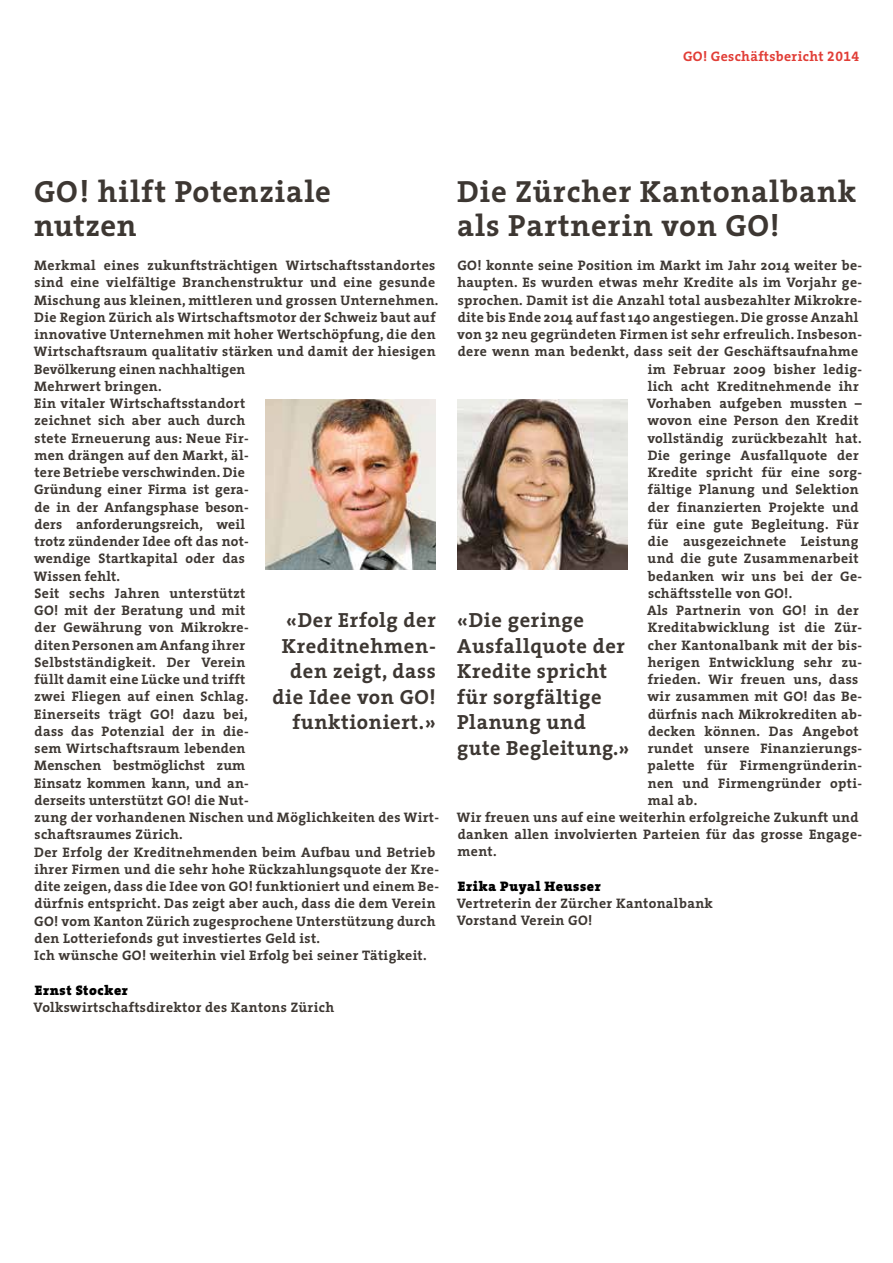
<style>
.page{position:relative;width:893px;height:1263px;background:#fff}
.page>*{position:absolute;margin:0;border:0;box-sizing:border-box;transform-origin:0 0}
.t1{font:700 30.75px/33.8px "The Serif";letter-spacing:.03em;color:#3d3732}
.t2{font:700 20.55px/25.5px "The Serif";letter-spacing:.03em;color:#3d3732}
.t3{font:700 13.8px/17.2px "The Serif";letter-spacing:.025em;color:#3d3732}
.t4{font:900 13.8px "The Serif B W9";letter-spacing:.05em;color:#000}
.t5{font:700 13.8px "The Serif";letter-spacing:.025em;color:#e13d36}
.s1{font-family:"The Serif Bold Expert";font-weight:400}
</style>
<div class="page">
<img style="left:266px;top:399px;width:170px;height:170px">
<img style="left:457px;top:399px;width:170px;height:170px">
<p class="t5" style="left:683px;top:45px;width:177px">GO! Geschäftsbericht <span class="s1">2014</span></p>
<h1 class="t1" style="left:34px;top:174px;width:299px">GO! hilft Potenziale nutzen</h1>
<h1 class="t1" style="left:457px;top:174px;width:401px">Die Zürcher Kantonalbank als Partnerin von GO!</h1>
<p class="t3" style="left:34px;top:256px;width:407px">Merkmal eines zukunftsträchtigen Wirtschaftsstandortes sind eine vielfältige Branchenstruktur und eine gesunde Mischung aus kleinen, mittleren und grossen Unternehmen.<br>Die Region Zürich als Wirtschaftsmotor der Schweiz baut auf innovative Unternehmen mit hoher Wertschöpfung, die den Wirtschaftsraum qualitativ stärken und damit der hiesigen Bevölkerung einen nachhaltigen<br>Mehrwert bringen.<br>Ein vitaler Wirtschaftsstandort<br>zeichnet sich aber auch durch<br>stete Erneuerung aus: Neue Fir-<br>men drängen auf den Markt, äl-<br>tere Betriebe verschwinden. Die<br>Gründung einer Firma ist gera-<br>de in der Anfangsphase beson-<br>ders anforderungsreich, weil<br>trotz zündender Idee oft das not-<br>wendige Startkapital oder das<br>Wissen fehlt.<br>Seit sechs Jahren unterstützt<br>GO! mit der Beratung und mit<br>der Gewährung von Mikrokre-<br>diten Personen am Anfang ihrer<br>Selbstständigkeit. Der Verein<br>füllt damit eine Lücke und trifft<br>zwei Fliegen auf einen Schlag.<br>Einerseits trägt GO! dazu bei,<br>dass das Potenzial der in die-<br>sem Wirtschaftsraum lebenden<br>Menschen bestmöglichst zum<br>Einsatz kommen kann, und an-<br>derseits unterstützt GO! die Nut-<br>zung der vorhandenen Nischen und Möglichkeiten des Wirt&shy;schaftsraumes Zürich.<br>Der Erfolg der Kreditnehmenden beim Aufbau und Betrieb ihrer Firmen und die sehr hohe Rückzahlungsquote der Kre&shy;dite zeigen, dass die Idee von GO! funktioniert und einem Be&shy;dürfnis entspricht. Das zeigt aber auch, dass die dem Verein GO! vom Kanton Zürich zugesprochene Unterstützung durch den Lotteriefonds gut investiertes Geld ist.<br>Ich wünsche GO! weiterhin viel Erfolg bei seiner Tätigkeit.</p>
<p class="t4" style="left:35px;top:980px;width:95px">Ernst Stocker</p>
<p class="t3" style="left:34px;top:998px;width:302px">Volkswirtschaftsdirektor des Kantons Zürich</p>
<p class="t3" style="left:457px;top:256px;width:406px">GO! konnte seine Position im Markt im Jahr 2014 weiter be-</p>
<p class="t3" style="left:457px;top:274px;width:406px">haupten. Es wurden etwas mehr Kredite als im Vorjahr ge-</p>
<p class="t3" style="left:458px;top:291px;width:406px">sprochen. Damit ist die Anzahl total ausbezahlter Mikrokre-</p>
<p class="t3" style="left:458px;top:308px;width:402px">dite bis Ende 2014 auf fast 140 angestiegen. Die grosse Anzahl</p>
<p class="t3" style="left:457px;top:325px;width:407px">von 32 neu gegründeten Firmen ist sehr erfreulich. Insbeson-</p>
<p class="t3" style="left:458px;top:343px;width:402px">dere wenn man bedenkt, dass seit der Geschäftsaufnahme</p>
<p class="t3" style="left:648px;top:360px;width:216px">im Februar 2009 bisher ledig-</p>
<p class="t3" style="left:648px;top:377px;width:212px">lich acht Kreditnehmende ihr</p>
<p class="t3" style="left:647px;top:394px;width:216px">Vorhaben aufgeben mussten –</p>
<p class="t3" style="left:647px;top:412px;width:213px">wovon eine Person den Kredit</p>
<p class="t3" style="left:647px;top:429px;width:216px">vollständig zurückbezahlt hat.</p>
<p class="t3" style="left:648px;top:446px;width:213px">Die geringe Ausfallquote der</p>
<p class="t3" style="left:648px;top:463px;width:216px">Kredite spricht für eine sorg-</p>
<p class="t3" style="left:648px;top:481px;width:212px">fältige Planung und Selektion</p>
<p class="t3" style="left:648px;top:498px;width:212px">der finanzierten Projekte und</p>
<p class="t3" style="left:648px;top:515px;width:212px">für eine gute Begleitung. Für</p>
<p class="t3" style="left:648px;top:532px;width:212px">die ausgezeichnete Leistung</p>
<p class="t3" style="left:648px;top:550px;width:213px">und die gute Zusammenarbeit</p>
<p class="t3" style="left:648px;top:567px;width:216px">bedanken wir uns bei der Ge-</p>
<p class="t3" style="left:648px;top:584px;width:146px">schäftsstelle von GO!.</p>
<p class="t3" style="left:647px;top:601px;width:213px">Als Partnerin von GO! in der</p>
<p class="t3" style="left:648px;top:619px;width:216px">Kreditabwicklung ist die Zür-</p>
<p class="t3" style="left:648px;top:636px;width:216px">cher Kantonalbank mit der bis-</p>
<p class="t3" style="left:648px;top:653px;width:216px">herigen Entwicklung sehr zu-</p>
<p class="t3" style="left:648px;top:670px;width:212px">frieden. Wir freuen uns, dass</p>
<p class="t3" style="left:647px;top:688px;width:216px">wir zusammen mit GO! das Be-</p>
<p class="t3" style="left:648px;top:705px;width:216px">dürfnis nach Mikrokrediten ab-</p>
<p class="t3" style="left:648px;top:722px;width:212px">decken können. Das Angebot</p>
<p class="t3" style="left:648px;top:739px;width:216px">rundet unsere Finanzierungs-</p>
<p class="t3" style="left:647px;top:757px;width:216px">palette für Firmengründerin-</p>
<p class="t3" style="left:648px;top:774px;width:216px">nen und Firmengründer opti-</p>
<p class="t3" style="left:648px;top:791px;width:51px">mal ab.</p>
<p class="t3" style="left:457px;top:808px;width:403px">Wir freuen uns auf eine weiterhin erfolgreiche Zukunft und</p>
<p class="t3" style="left:458px;top:826px;width:406px">danken allen involvierten Parteien für das grosse Engage-</p>
<p class="t3" style="left:457px;top:843px;width:41px">ment.</p>
<p class="t4" style="left:458px;top:877px;width:144px">Erika Puyal Heusser</p>
<p class="t3" style="left:457px;top:894px;width:258px">Vertreterin der Zürcher Kantonalbank<br>Vorstand Verein GO!</p>
<h2 class="t2" style="left:272px;top:607px;width:165px;text-align:right">«Der Erfolg der<br>Kreditnehmen&shy;den zeigt, dass die Idee von GO! funktioniert.»</h2>
<h2 class="t2" style="left:457px;top:607px;width:174px">«Die geringe<br>Ausfallquote der<br>Kredite spricht für sorgfältige<br>Planung und gute Begleitung.»</h2>
</div>
